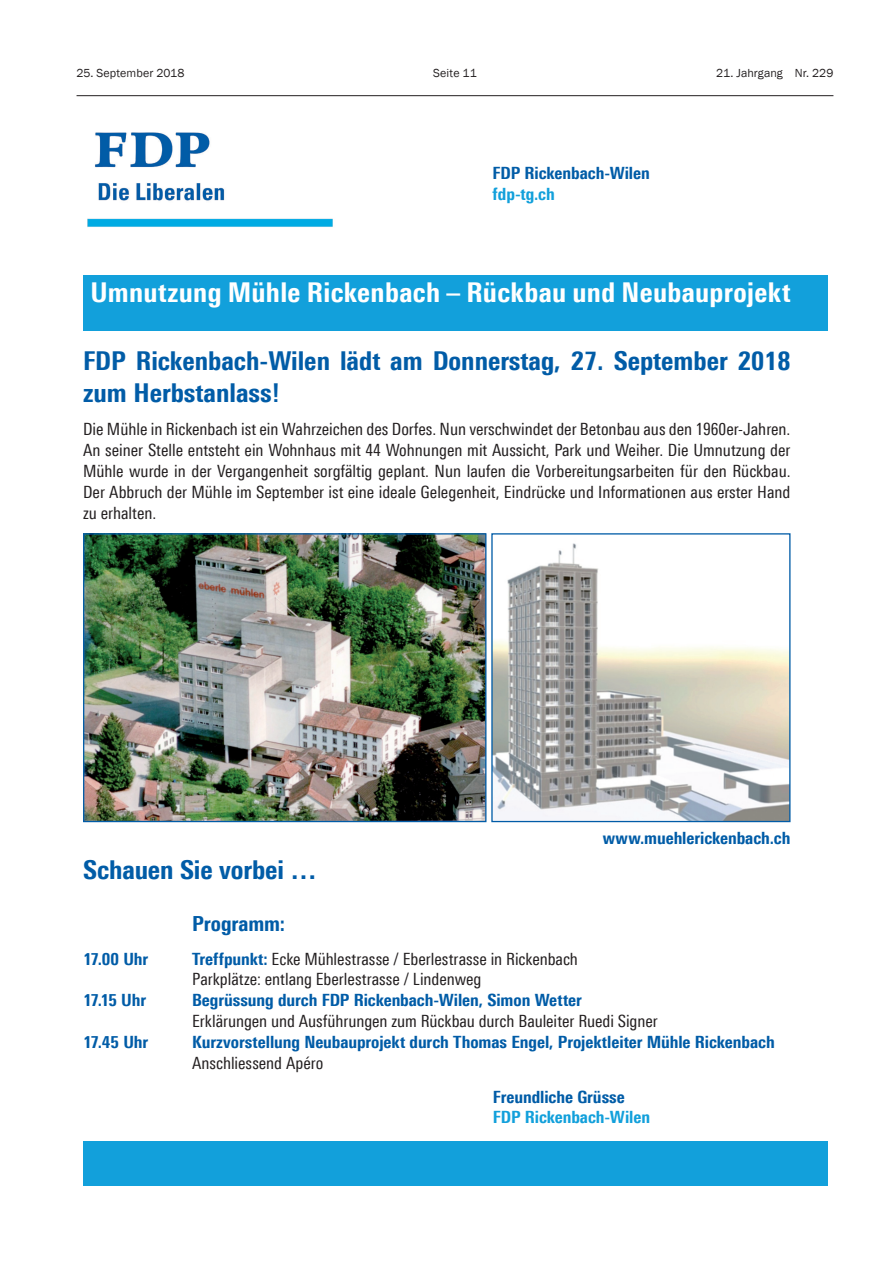
<style>
.page{position:relative;width:893px;height:1263px;background:#fff}
.page>*{position:absolute;margin:0;border:0;box-sizing:border-box;transform-origin:0 0}
.t1{font:800 27.3px "Linotype Univers 720 Cn";letter-spacing:.01em;color:#fff}
.t2{font:800 25.95px/31.2px "Linotype Univers 720 Cn";color:#015ca7}
.t3{font:800 20.85px "Linotype Univers 720 Cn";color:#015ca7}
.t4{font:16.95px/20.9px "Linotype Univers 420 Cn";color:#231f20;text-align:justify}
.t5{font:800 16.95px "Linotype Univers 720 Cn";letter-spacing:-.005em;color:#015ca7}
.t6{font:800 16.95px "Linotype Univers 720 Cn";letter-spacing:-.005em;color:#12a0db}
.t7{font:12px "Franklin Gothic";letter-spacing:.005em;color:#231f20}
.s1{font-family:"Linotype Univers 720 Cn";font-weight:800;color:#015ca7}
</style>
<div class="page">
<hr style="left:77px;top:95px;width:756px;height:1px;background:#231f20">
<img style="left:87px;top:132px;width:246px;height:95px">
<img style="left:85px;top:535px;width:399px;height:285px">
<div style="left:83px;top:533px;width:403px;height:289px;border:1px solid #015ca7"></div>
<img style="left:493px;top:543px;width:295px;height:277px">
<div style="left:491px;top:533px;width:299px;height:289px;border:1px solid #015ca7"></div>
<div style="left:83px;top:275px;width:745px;height:55px;background:#12a0db"></div>
<div style="left:83px;top:1142px;width:745px;height:44px;background:#12a0db"></div>
<p class="t7" style="left:77px;top:66px;width:109px">25. September 2018</p>
<p class="t7" style="left:433px;top:66px;width:45px">Seite 11</p>
<p class="t7" style="left:716px;top:66px;width:119px">21. Jahrgang Nr. 229</p>
<p class="t5" style="left:493px;top:162px;width:159px">FDP Rickenbach-Wilen</p>
<p class="t6" style="left:493px;top:183px;width:64px">fdp-tg.ch</p>
<h1 class="t1" style="left:90px;top:276px;width:702px">Umnutzung Mühle Rickenbach – Rückbau und Neubauprojekt</h1>
<h2 class="t2" style="left:83px;top:345px;width:709px">FDP Rickenbach-Wilen lädt am Donnerstag, 27. September 2018 zum Herbstanlass!</h2>
<p class="t4" style="left:83px;top:419px;width:709px">Die Mühle in Rickenbach ist ein Wahrzeichen des Dorfes. Nun verschwindet der Betonbau aus den 1960er-Jahren.<br>An seiner Stelle entsteht ein Wohnhaus mit 44 Wohnungen mit Aussicht, Park und Weiher. Die Umnutzung der Mühle wurde in der Vergangenheit sorgfältig geplant. Nun laufen die Vorbereitungsarbeiten für den Rückbau.<br>Der Abbruch der Mühle im September ist eine ideale Gelegenheit, Eindrücke und Informationen aus erster Hand zu erhalten.</p>
<p class="t5" style="left:603px;top:827px;width:189px">www.muehlerickenbach.ch</p>
<h2 class="t2" style="left:83px;top:854px;width:235px">Schauen Sie vorbei …</h2>
<p class="t3" style="left:192px;top:911px;width:94px">Programm:</p>
<p class="t5" style="left:83px;top:948px;width:67px">17.00 Uhr</p>
<p class="t4" style="left:192px;top:948px;width:387px"><span class="s1">Treffpunkt:</span> Ecke Mühlestrasse / Eberlestrasse in Rickenbach<br>Parkplätze: entlang Eberlestrasse / Lindenweg</p>
<p class="t5" style="left:83px;top:990px;width:64px">17.15 Uhr</p>
<p class="t5" style="left:192px;top:990px;width:391px">Begrüssung durch FDP Rickenbach-Wilen, Simon Wetter</p>
<p class="t4" style="left:192px;top:1010px;width:467px">Erklärungen und Ausführungen zum Rückbau durch Bauleiter Ruedi Signer</p>
<p class="t5" style="left:83px;top:1032px;width:67px">17.45 Uhr</p>
<p class="t5" style="left:192px;top:1032px;width:584px">Kurzvorstellung Neubauprojekt durch Thomas Engel, Projektleiter Mühle Rickenbach</p>
<p class="t4" style="left:192px;top:1052px;width:133px">Anschliessend Apéro</p>
<p class="t5" style="left:493px;top:1086px;width:133px">Freundliche Grüsse</p>
<p class="t6" style="left:493px;top:1107px;width:159px">FDP Rickenbach-Wilen</p>
</div>
